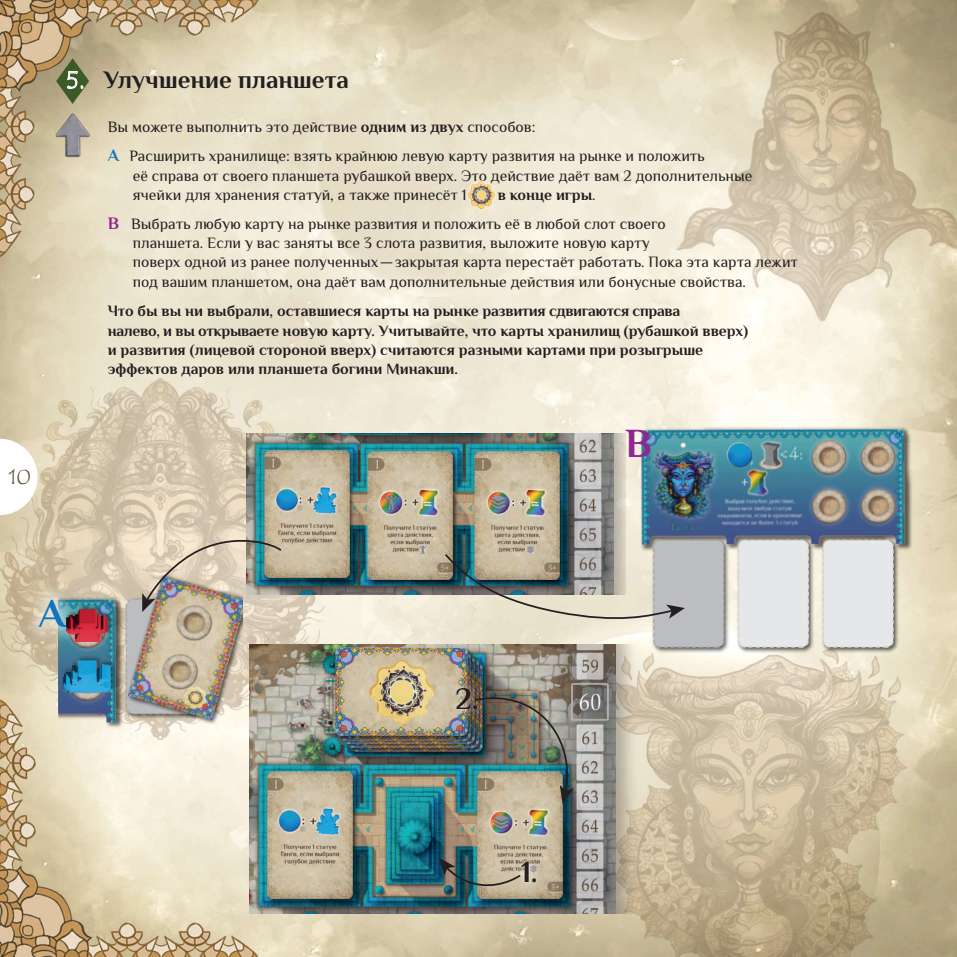
<style>
.page{position:relative;width:957px;height:957px;background:#fff}
.page>*{position:absolute;margin:0;border:0;box-sizing:border-box;transform-origin:0 0}
.t1{font:700 41.5px "Philosopher";color:#1074bc}
.t2{font:700 41.5px "Philosopher";color:#90268f}
.t3{font:700 30.62px "Philosopher";color:#231f20}
.t4{font:700 25px "Philosopher";color:#231f20}
.t5{font:21.25px "Tempus Sans ITC";color:#625036}
.t6{font:15.62px/19.4px "Philosopher";color:#231f20}
.t7{font:700 15.62px/19.4px "Philosopher";color:#231f20}
.s1{font-family:"Tempus Sans ITC";font-weight:400;color:#fff}
.s2{font-weight:700}
.s3{font-weight:700;font-size:17.5px;color:#1074bc}
.s4{font-weight:700;font-size:17.5px;color:#90268f}
</style>
<div class="page">
<img style="left:0;top:0;width:957px;height:957px">
<img style="left:0;top:0;width:273px;height:273px">
<img style="left:0;top:794px;width:273px;height:163px">
<img style="left:0;top:378px;width:400px;height:416px">
<img style="left:517px;top:583px;width:440px;height:374px">
<img style="left:593px;top:0;width:364px;height:393px">
<img style="left:50px;top:106px;width:45px;height:57px">
<img style="left:616px;top:644px;width:27px;height:269px">
<img style="left:249px;top:644px;width:367px;height:269px">
<img style="left:474px;top:804px;width:96px;height:103px">
<img style="left:471px;top:765px;width:97px;height:139px">
<img style="left:264px;top:768px;width:96px;height:139px">
<img style="left:262px;top:765px;width:97px;height:139px">
<img style="left:344px;top:657px;width:144px;height:100px">
<img style="left:340px;top:653px;width:144px;height:100px">
<img style="left:336px;top:649px;width:144px;height:101px">
<img style="left:333px;top:646px;width:144px;height:100px">
<img style="left:330px;top:644px;width:144px;height:100px">
<img style="left:329px;top:644px;width:144px;height:98px">
<svg style="left:439px;top:857px;width:71px;height:33px;background:#758278"></svg>
<img style="left:473px;top:692px;width:101px;height:112px">
<img style="left:510px;top:845px;width:39px;height:57px">
<img style="left:444px;top:673px;width:45px;height:57px">
<svg style="left:56px;top:58px;width:33px;height:46px;background:#848862"></svg>
<img style="left:613px;top:434px;width:12px;height:118px">
<img style="left:247px;top:434px;width:366px;height:161px">
<img style="left:468px;top:446px;width:97px;height:106px">
<img style="left:362px;top:446px;width:97px;height:139px">
<img style="left:283px;top:447px;width:74px;height:138px">
<img style="left:258px;top:444px;width:97px;height:140px">
<img style="left:58px;top:594px;width:67px;height:137px">
<img style="left:58px;top:594px;width:63px;height:135px">
<img style="left:122px;top:595px;width:3px;height:127px">
<img style="left:125px;top:572px;width:118px;height:155px">
<img style="left:128px;top:575px;width:115px;height:145px">
<img style="left:142px;top:532px;width:141px;height:80px">
<img style="left:636px;top:424px;width:273px;height:126px">
<img style="left:649px;top:536px;width:82px;height:119px">
<div style="left:654px;top:540px;width:69px;height:107px;background:#bcbdc0;border-radius:7px"></div>
<div style="left:653px;top:539px;width:71px;height:108px;border:1px dashed #a8a9ad;border-radius:7px"></div>
<img style="left:734px;top:536px;width:82px;height:119px">
<div style="left:738px;top:540px;width:70px;height:107px;background:#e6e7e9;border-radius:7px"></div>
<div style="left:738px;top:539px;width:71px;height:108px;border:1px dashed #d1d2d4;border-radius:7px"></div>
<img style="left:819px;top:536px;width:82px;height:119px">
<div style="left:823px;top:540px;width:70px;height:107px;background:#e6e7e9;border-radius:7px"></div>
<div style="left:822px;top:539px;width:71px;height:108px;border:1px dashed #d1d2d4;border-radius:7px"></div>
<svg style="left:443px;top:552px;width:242px;height:74px;background:#b2b1a6"></svg>
<img style="left:20px;top:581px;width:82px;height:88px">
<img style="left:28px;top:582px;width:74px;height:87px">
<img style="left:466px;top:180px;width:31px;height:30px">
<img style="left:60px;top:653px;width:58px;height:43px">
<img style="left:63px;top:661px;width:48px;height:31px">
<img style="left:63px;top:602px;width:52px;height:43px">
<img style="left:66px;top:610px;width:42px;height:31px">
<svg style="left:0;top:439px;width:38px;height:76px"></svg>
<h3 class="t5" style="left:9px;top:464px;width:24px">10</h3>
<h3 class="t4" style="left:66px;top:64px;width:284px"><span class="s1">5.</span> Улучшение планшета</h3>
<p class="t6" style="left:108px;top:113px;width:598px;line-height:28.8px">Вы можете выполнить это действие <span class="s2">одним из двух</span> способов:<br><span class="s3">A</span> Расширить хранилище: взять крайнюю левую карту развития на рынке и положить</p>
<p class="t6" style="left:133px;top:166px;width:621px">её справа от своего планшета рубашкой вверх. Это действие даёт вам 2 дополнительные ячейки для хранения статуй, а также принесёт 1</p>
<p class="t6" style="left:108px;top:180px;width:559px;line-height:28.8px;text-indent:390px"><span class="s2">в конце игры</span>.<br><span class="s4">B</span> Выбрать любую карту на рынке развития и положить её в любой слот своего</p>
<p class="t6" style="left:133px;top:233px;width:666px">планшета. Если у вас заняты все 3 слота развития, выложите новую карту<br>поверх одной из ранее полученных — закрытая карта перестаёт работать. Пока эта карта лежит под вашим планшетом, она даёт вам дополнительные действия или бонусные свойства.</p>
<p class="t7" style="left:108px;top:301px;width:642px">Что бы вы ни выбрали, оставшиеся карты на рынке развития сдвигаются справа<br>налево, и вы открываете новую карту. Учитывайте, что карты хранилищ (рубашкой вверх) и развития (лицевой стороной вверх) считаются разными картами при розыгрыше эффектов даров или планшета богини Минакши.</p>
<h1 class="t2" style="left:625px;top:421px;width:28px">B</h1>
<h1 class="t1" style="left:39px;top:591px;width:28px">A</h1>
<h2 class="t3" style="left:455px;top:682px;width:25px">2.</h2>
<h2 class="t3" style="left:521px;top:855px;width:18px">1.</h2>
</div>
